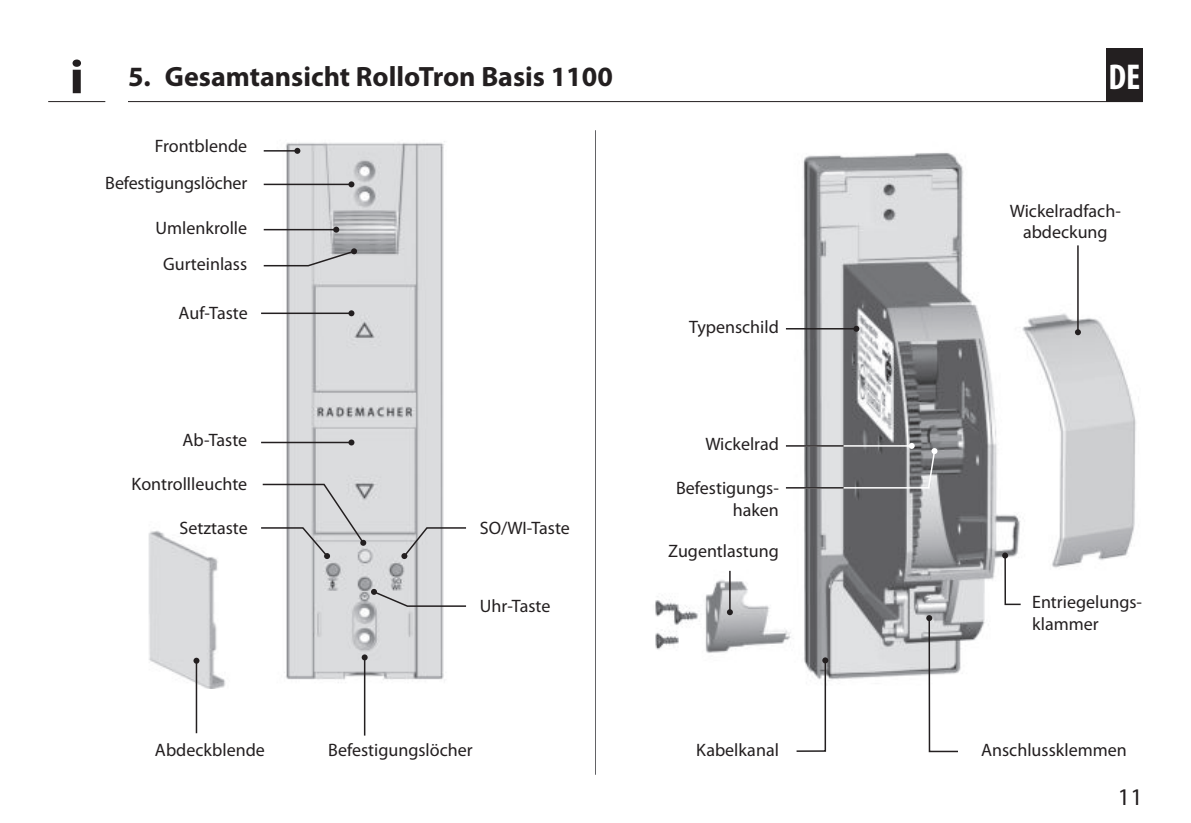
<style>
.page{position:relative;width:1191px;height:823px;background:#fff}
.page>*{position:absolute;margin:0;border:0;box-sizing:border-box;transform-origin:0 0}
.t1{font:700 48px "Myriad Pro";color:#231f20;scale:1.1 1}
.t2{font:700 condensed 36px "Myriad Pro";color:#fff}
.t3{font:700 28px "Myriad Pro";color:#231f20}
.t4{font:24px "Myriad Pro";color:#231f20}
.t5{font:18px/21.6px "Myriad Pro";color:#231f20;text-align:right}
</style>
<div class="page">
<div style="left:1105px;top:48px;width:37px;height:54px;background:#231f20"></div>
<img style="left:148px;top:141px;width:297px;height:547px">
<img style="left:655px;top:152px;width:481px;height:529px">
<svg style="left:48px;top:101px;width:1058px;height:1px"></svg>
<hr style="left:264px;top:229px;width:72px;height:1px;background:#231f20">
<svg style="left:333px;top:226px;width:6px;height:6px"></svg>
<hr style="left:264px;top:183px;width:87px;height:2px;background:#231f20">
<svg style="left:348px;top:181px;width:6px;height:6px"></svg>
<svg style="left:262px;top:248px;width:95px;height:19px"></svg>
<hr style="left:261px;top:312px;width:90px;height:2px;background:#231f20">
<svg style="left:348px;top:310px;width:6px;height:6px"></svg>
<hr style="left:196px;top:660px;width:1px;height:72px;background:#231f20">
<svg style="left:193px;top:657px;width:6px;height:6px"></svg>
<hr style="left:786px;top:328px;width:70px;height:1px;background:#231f20">
<svg style="left:853px;top:325px;width:6px;height:6px"></svg>
<svg style="left:784px;top:442px;width:153px;height:47px;background:#959598"></svg>
<hr style="left:786px;top:487px;width:57px;height:1px;background:#231f20">
<svg style="left:926px;top:614px;width:33px;height:138px"></svg>
<hr style="left:1077px;top:245px;width:1px;height:87px;background:#231f20">
<svg style="left:1075px;top:329px;width:6px;height:6px"></svg>
<svg style="left:1002px;top:552px;width:20px;height:53px"></svg>
<hr style="left:264px;top:150px;width:33px;height:1px;background:#231f20">
<svg style="left:294px;top:148px;width:6px;height:6px"></svg>
<hr style="left:261px;top:441px;width:90px;height:2px;background:#231f20">
<svg style="left:348px;top:439px;width:6px;height:6px"></svg>
<svg style="left:260px;top:482px;width:106px;height:76px"></svg>
<svg style="left:401px;top:526px;width:65px;height:32px"></svg>
<svg style="left:371px;top:588px;width:95px;height:19px"></svg>
<hr style="left:364px;top:657px;width:1px;height:78px;background:#231f20">
<svg style="left:362px;top:654px;width:6px;height:6px"></svg>
<hr style="left:729px;top:570px;width:1px;height:42px;background:#231f20">
<svg style="left:727px;top:609px;width:6px;height:6px"></svg>
<hr style="left:595px;top:130px;width:1px;height:644px;background:#636366">
<svg style="left:795px;top:657px;width:33px;height:95px"></svg>
<h1 class="t1" style="left:70px;top:52px;width:15px">i</h1>
<h3 class="t3" style="left:128px;top:62px;width:486px">5. Gesamtansicht RolloTron Basis 1100</h3>
<p class="t5" style="left:105px;top:128px;width:143px;line-height:37px">Frontblende<br>Befestigungslöcher</p>
<p class="t5" style="left:155px;top:218px;width:93px">Umlenkrolle</p>
<p class="t5" style="left:163px;top:254px;width:86px">Gurteinlass</p>
<p class="t5" style="left:179px;top:303px;width:71px">Auf-Taste</p>
<p class="t5" style="left:183px;top:429px;width:66px">Ab-Taste</p>
<p class="t5" style="left:132px;top:473px;width:117px">Kontrollleuchte</p>
<p class="t5" style="left:179px;top:517px;width:70px">Setztaste</p>
<p class="t5" style="left:480px;top:517px;width:92px">SO/WI-Taste</p>
<p class="t5" style="left:480px;top:595px;width:72px">Uhr-Taste</p>
<p class="t5" style="left:689px;top:316px;width:91px">Typenschild</p>
<p class="t5" style="left:705px;top:434px;width:75px">Wickelrad</p>
<p class="t5" style="left:676px;top:477px;width:104px">Befestigungs&shy;haken</p>
<p class="t5" style="left:668px;top:540px;width:112px">Zugentlastung</p>
<h2 class="t2" style="left:1108px;top:55px;width:33px">DE</h2>
<p class="t5" style="left:1009px;top:200px;width:113px;text-align:center">Wickelradfach&shy;abdeckung</p>
<p class="t5" style="left:1032px;top:592px;width:111px;text-align:left">Entriegelungs&shy;klammer</p>
<p class="t5" style="left:155px;top:739px;width:111px">Abdeckblende</p>
<p class="t5" style="left:328px;top:739px;width:146px">Befestigungslöcher</p>
<p class="t5" style="left:696px;top:739px;width:84px">Kabelkanal</p>
<p class="t5" style="left:981px;top:739px;width:147px">Anschlussklemmen</p>
<h3 class="t4" style="left:1117px;top:784px;width:26px">11</h3>
</div>
